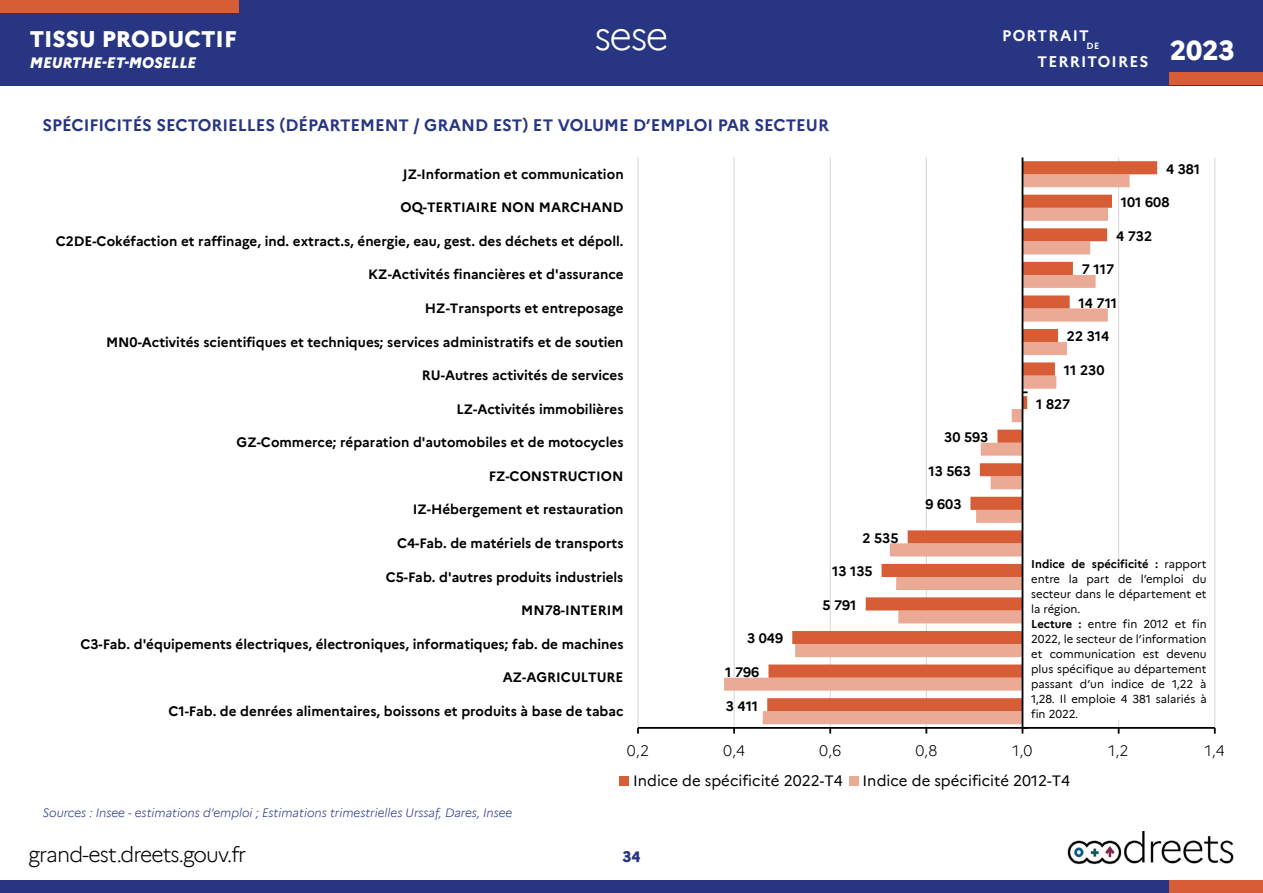
<style>
.page{position:relative;width:1263px;height:893px;background:#fff}
.page>*{position:absolute;margin:0;border:0;box-sizing:border-box;transform-origin:0 0}
.t1{font:300 39px "Marianne";color:#fff}
.t2{font:800 27px "Marianne";color:#fff}
.t3{font:800 22.5px "Marianne";color:#fff}
.t4{font:300 21px "Marianne";color:#000}
.t5{font:700 16.5px "Marianne";color:#283583}
.t6{font:700 15.3px "Marianne";letter-spacing:.075em;color:#fff}
.t7{font:15px "Marianne";color:#000}
.t8{font:300 15px "Marianne";color:#000}
.t9{font:italic 800 15px "Marianne";color:#fff}
.t10{font:800 15px "Marianne";color:#283583}
.t11{font:700 13.5px "Marianne";color:#000}
.t12{font:italic 300 12px "Marianne";color:#283583}
.t13{font:11.25px/15px "Marianne";color:#000}
.t14{font:700 8.85px "Marianne";color:#fff}
.s1{font-weight:700}
</style>
<div class="page">
<img style="left:1067px;top:832px;width:167px;height:33px">
<div style="left:0;top:0;width:1263px;height:85px;background:#283583"></div>
<div style="left:1170px;top:72px;width:93px;height:13px;background:#d65d36"></div>
<div style="left:0;top:0;width:238px;height:13px;background:#d65d36"></div>
<div style="left:0;top:880px;width:1263px;height:13px;background:#283583"></div>
<div style="left:1170px;top:880px;width:93px;height:13px;background:#d65d36"></div>
<hr style="left:637px;top:157px;width:1px;height:571px;background:#d9d9d9">
<hr style="left:733px;top:157px;width:2px;height:571px;background:#d9d9d9">
<hr style="left:830px;top:157px;width:1px;height:571px;background:#d9d9d9">
<hr style="left:926px;top:157px;width:1px;height:571px;background:#d9d9d9">
<hr style="left:1118px;top:157px;width:1px;height:571px;background:#d9d9d9">
<hr style="left:1214px;top:157px;width:1px;height:571px;background:#d9d9d9">
<svg style="left:724px;top:174px;width:395px;height:550px"></svg>
<svg style="left:767px;top:161px;width:390px;height:550px"></svg>
<hr style="left:638px;top:727px;width:577px;height:2px;background:#000">
<hr style="left:1021px;top:157px;width:2px;height:571px;background:#000">
<svg style="left:1021px;top:728px;width:6px;height:6px"></svg>
<div style="left:620px;top:776px;width:9px;height:10px;background:#d65d36"></div>
<div style="left:849px;top:776px;width:9px;height:10px;background:#eaaa96"></div>
<div style="left:1031px;top:560px;width:175px;height:159px;background:#fff"></div>
<h3 class="t3" style="left:30px;top:21px;width:208px">TISSU PRODUCTIF</h3>
<p class="t9" style="left:30px;top:51px;width:168px">MEURTHE-ET-MOSELLE</p>
<h1 class="t1" style="left:594px;top:6px;width:76px">sese</h1>
<h2 class="t2" style="left:1170px;top:29px;width:66px">2023</h2>
<p class="t6" style="left:1002px;top:24px;width:88px">portrait</p>
<p class="t14" style="left:1086px;top:39px;width:14px">de</p>
<p class="t6" style="left:1037px;top:50px;width:112px">territoires</p>
<p class="t5" style="left:43px;top:113px;width:788px">spécificités sectorielles (département / grand est) et volume d’emploi par secteur</p>
<p class="t11" style="left:403px;top:164px;width:222px">JZ-I nformation et communication</p>
<p class="t11" style="left:400px;top:197px;width:36px">OQ-TERTIAIRE</p>
<p class="t11" style="left:501px;top:197px;width:12px">NON</p>
<p class="t11" style="left:539px;top:197px;width:12px">MARCHAND</p>
<p class="t11" style="left:56px;top:231px;width:568px">C2DE-Cokéfaction et raffinage, ind. extract.s, énergie, eau, gest. des déchets et dépoll.</p>
<p class="t11" style="left:368px;top:264px;width:257px">KZ-Activités financières et d'assurance</p>
<p class="t11" style="left:425px;top:298px;width:200px">H Z-Transports et entreposage</p>
<p class="t11" style="left:106px;top:331px;width:519px">MN 0-Activités scientifiques et techniques; services administratifs et de soutien</p>
<p class="t11" style="left:422px;top:365px;width:203px">RU-Autres activités de services</p>
<p class="t11" style="left:457px;top:398px;width:168px">LZ-Activités immobilières</p>
<p class="t11" style="left:237px;top:432px;width:388px">GZ-Commerce; réparation d'automobiles et de motocycles</p>
<p class="t11" style="left:489px;top:466px;width:32px">FZ-CONSTRUCTION</p>
<p class="t11" style="left:413px;top:499px;width:212px">I Z-H ébergement et restauration</p>
<p class="t11" style="left:397px;top:533px;width:228px">C4-Fab. de matériels de transports</p>
<p class="t11" style="left:862px;top:527px;width:38px">2 535</p>
<p class="t11" style="left:386px;top:566px;width:239px">C5-Fab. d'autres produits industriels</p>
<p class="t11" style="left:832px;top:561px;width:42px">13 135</p>
<p class="t11" style="left:521px;top:600px;width:53px">MN 78-INTERIM</p>
<p class="t11" style="left:822px;top:595px;width:36px">5 791</p>
<p class="t11" style="left:80px;top:633px;width:545px">C3-Fab. d'équipements électriques, électroniques, informatiques; fab. de machines</p>
<p class="t11" style="left:747px;top:628px;width:38px">3 049</p>
<p class="t11" style="left:503px;top:667px;width:34px">AZ-AGRICULTURE</p>
<p class="t11" style="left:725px;top:662px;width:36px">1 796</p>
<p class="t11" style="left:168px;top:700px;width:457px">C1-Fab. de denrées alimentaires, boissons et produits à base de tabac</p>
<p class="t11" style="left:726px;top:695px;width:34px">3 411</p>
<p class="t11" style="left:944px;top:427px;width:46px">30 593</p>
<p class="t11" style="left:928px;top:460px;width:44px">13 563</p>
<p class="t11" style="left:925px;top:494px;width:38px">9 603</p>
<p class="t11" style="left:1166px;top:158px;width:36px">4 381</p>
<p class="t11" style="left:1121px;top:192px;width:50px">101 608</p>
<p class="t11" style="left:1116px;top:225px;width:38px">4 732</p>
<p class="t11" style="left:1082px;top:259px;width:34px">7 117</p>
<p class="t11" style="left:1078px;top:293px;width:40px">14 711</p>
<p class="t11" style="left:1067px;top:326px;width:44px">22 314</p>
<p class="t11" style="left:1064px;top:360px;width:42px">11 230</p>
<p class="t11" style="left:1036px;top:393px;width:36px">1 827</p>
<p class="t13" style="left:1031px;top:556px;width:177px"><span class="s1">I ndice de spécificité :</span> rapport entre la part de l’emploi du secteur dans le département et la région.<br><span class="s1">Lecture :</span> entre fin 2012 et fin<br>2022, le secteur de l’information et communication est devenu plus spécifique au département passant d’un indice de 1,22 à<br>1,28. Il emploie 4 381 salariés à fin 2022.</p>
<p class="t8" style="left:627px;top:739px;width:24px">0,2</p>
<p class="t8" style="left:723px;top:739px;width:24px">0,4</p>
<p class="t8" style="left:819px;top:739px;width:24px">0,6</p>
<p class="t8" style="left:915px;top:739px;width:24px">0,8</p>
<p class="t8" style="left:1012px;top:739px;width:21px">1,0</p>
<p class="t8" style="left:1108px;top:739px;width:21px">1,2</p>
<p class="t8" style="left:1205px;top:739px;width:21px">1,4</p>
<p class="t12" style="left:43px;top:803px;width:471px">Sources : Insee - estimations d’emploi ; Estimations trimestrielles Urssaf, Dares, Insee</p>
<p class="t7" style="left:633px;top:769px;width:211px">Indice de spécificité 2022-T4</p>
<p class="t7" style="left:863px;top:769px;width:209px">Indice de spécificité 2012-T4</p>
<h3 class="t4" style="left:28px;top:838px;width:219px">grand-est.dreets.gouv.fr</h3>
<p class="t10" style="left:622px;top:845px;width:19px">34</p>
</div>
